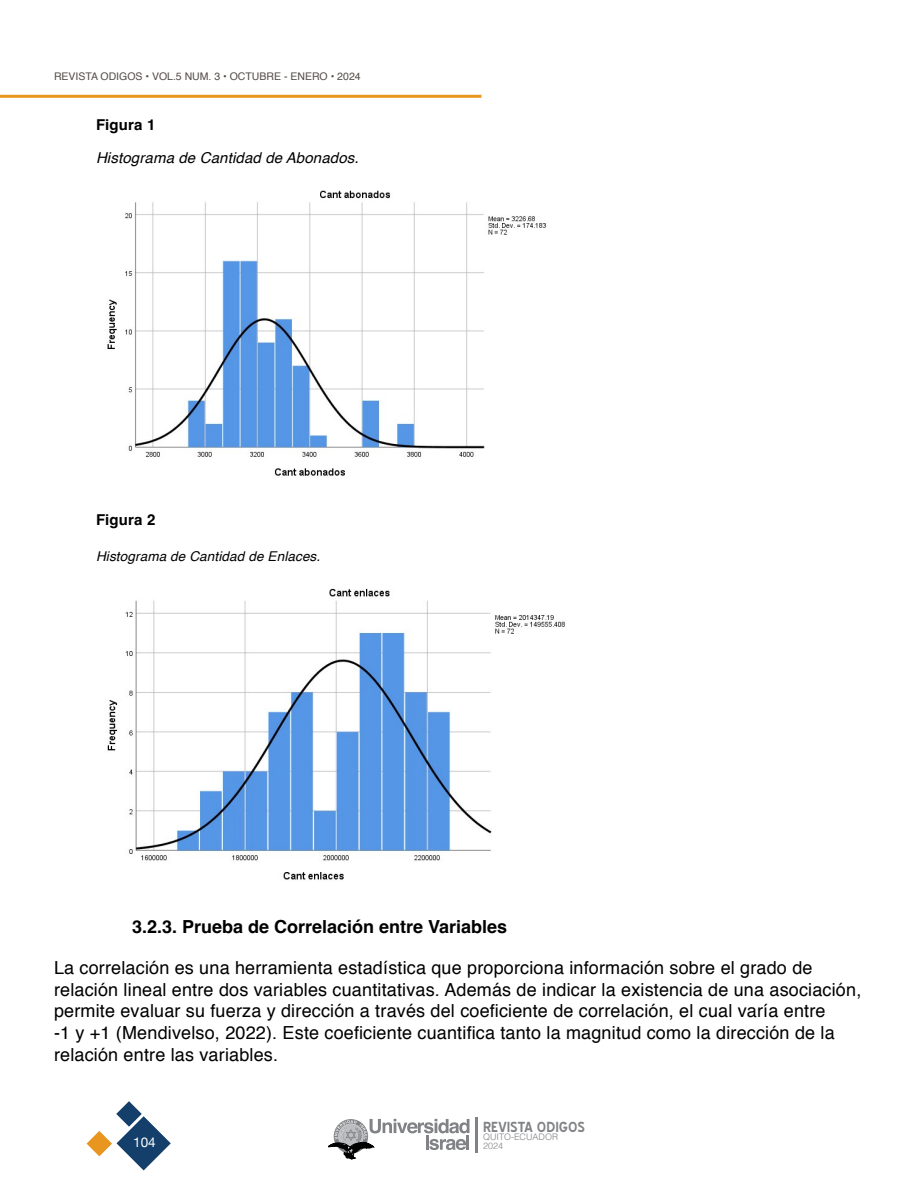
<style>
.page{position:relative;width:918px;height:1188px;background:#fff}
.page>*{position:absolute;margin:0;border:0;box-sizing:border-box;transform-origin:0 0}
.t1{font:18px/21.8px "Helvetica";letter-spacing:.01em;color:#000}
.t2{font:700 18px "Helvetica";color:#000}
.t3{font:italic 15px "Helvetica";letter-spacing:.01em;color:#000}
.t4{font:700 15px "Helvetica";letter-spacing:.01em;color:#000}
.t5{font:700 13.95px "Blue Highway";color:#808285}
.t6{font:italic 13.5px "Helvetica";letter-spacing:.01em;color:#000}
.t7{font:13.5px "Helvetica Neue";color:#fff}
.t8{font:10.5px "Helvetica";color:#524b48}
.t9{font:300 9px "Helvetica";color:#808285}
</style>
<div class="page">
<svg style="left:87px;top:1101px;width:84px;height:69px"></svg>
<hr style="left:0;top:95px;width:482px;height:3px;background:#e99621">
<svg style="left:328px;top:1119px;width:141px;height:40px"></svg>
<hr style="left:475px;top:1117px;width:3px;height:36px;background:#808285">
<img style="left:107px;top:190px;width:439px;height:286px">
<img style="left:107px;top:588px;width:458px;height:292px">
<p class="t8" style="left:54px;top:68px;width:308px">REVISTA ODIGOS • VOL.5 NUM. 3 • OCTUBRE - ENERO • 2024</p>
<p class="t4" style="left:96px;top:116px;width:61px">Figura 1</p>
<p class="t3" style="left:96px;top:146px;width:264px">Histograma de Cantidad de Abonados.</p>
<p class="t4" style="left:96px;top:510px;width:61px">Figura 2</p>
<p class="t6" style="left:96px;top:546px;width:226px">Histograma de Cantidad de Enlaces.</p>
<p class="t2" style="left:132px;top:915px;width:377px">3.2.3. Prueba de Correlación entre Variables</p>
<p class="t1" style="left:54px;top:957px;width:809px">La correlación es una herramienta estadística que proporciona información sobre el grado de relación lineal entre dos variables cuantitativas. Además de indicar la existencia de una asociación, permite evaluar su fuerza y dirección a través del coeficiente de correlación, el cual varía entre<br>-1 y +1 (Mendivelso, 2022). Este coeficiente cuantifica tanto la magnitud como la dirección de la relación entre las variables.</p>
<p class="t5" style="left:483px;top:1119px;width:104px">REVISTA ODIGOS</p>
<p class="t9" style="left:483px;top:1130px;width:76px">QUITO-ECUADOR</p>
<p class="t7" style="left:133px;top:1132px;width:24px">104</p>
<p class="t9" style="left:483px;top:1139px;width:21px">2024</p>
</div>
